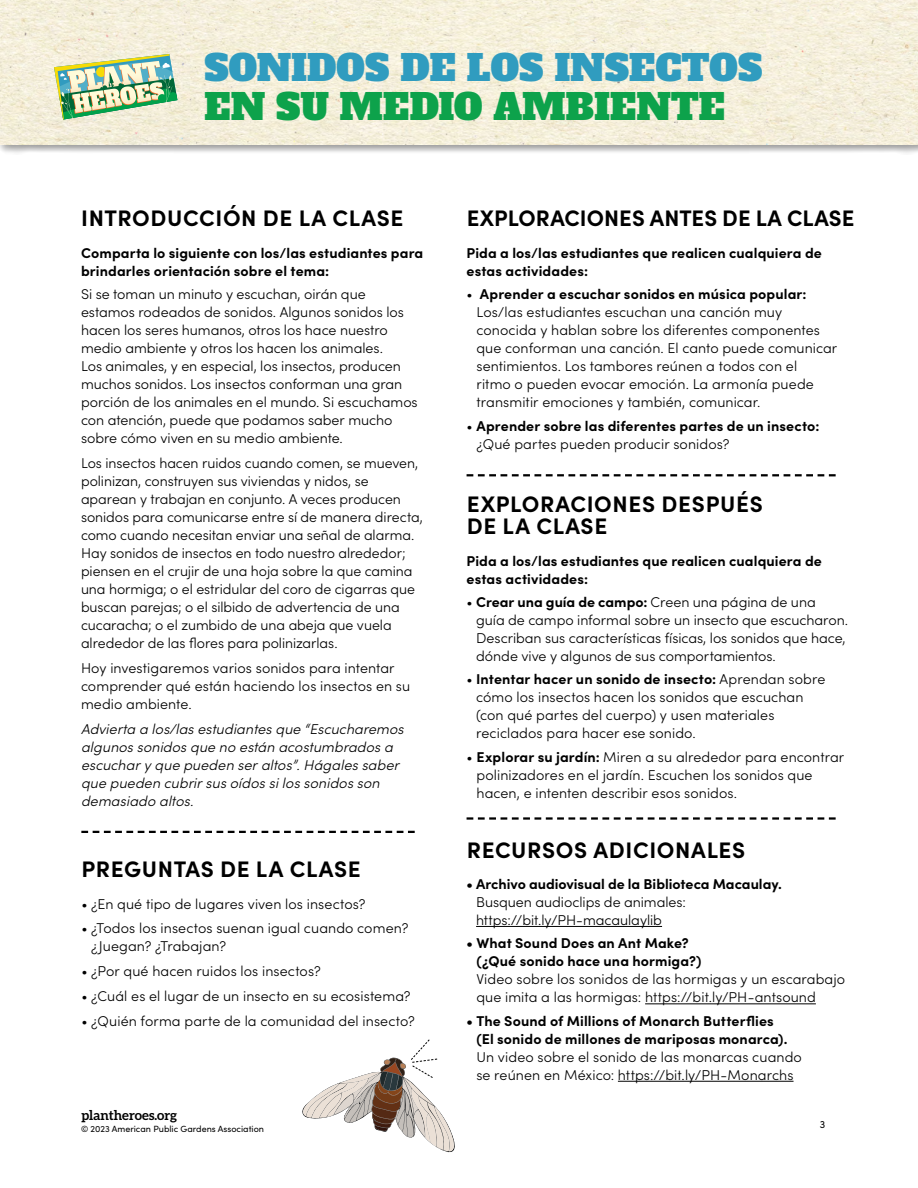
<style>
.page{position:relative;width:918px;height:1188px;background:#fff}
.page>*{position:absolute;margin:0;border:0;box-sizing:border-box;transform-origin:0 0}
.t1{font:36px "Alfa Slab One";letter-spacing:-.005em;color:#309cbf}
.t2{font:36px "Alfa Slab One";color:#0da24b}
.t3{font:700 22.5px/22.5px "Sofia Pro";letter-spacing:.025em;color:#000}
.t4{font:700 22.5px "Sofia Pro";letter-spacing:.005em;color:#000}
.t5{font:300 14.25px/18px "Sofia Pro";color:#000}
.t6{font:700 14.25px/18px "Sofia Pro";letter-spacing:.01em;color:#000}
.t7{font:italic 300 14.25px/18px "Sofia Pro";letter-spacing:.01em;color:#000}
.t8{font:700 13.5px "Aleo";color:#000}
.t9{font:10.5px "Sofia Pro";color:#000}
.t10{font:9px "Sofia Pro";color:#000}
.s1{font-weight:700}
.s2{font-weight:300}
</style>
<div class="page">
<div style="left:0;top:0;width:918px;height:155px;background:#000;opacity:.45"></div>
<img style="left:0;top:0;width:918px;height:145px">
<img style="left:54px;top:54px;width:123px;height:66px">
<svg style="left:302px;top:1039px;width:153px;height:114px"></svg>
<svg style="left:467px;top:474px;width:369px;height:2px"></svg>
<svg style="left:467px;top:817px;width:369px;height:3px"></svg>
<svg style="left:81px;top:831px;width:334px;height:2px"></svg>
<hr style="left:476px;top:926px;width:186px;height:1px;background:#000">
<hr style="left:645px;top:1004px;width:171px;height:1px;background:#000">
<hr style="left:618px;top:1081px;width:176px;height:1px;background:#000">
<h1 class="t1" style="left:204px;top:44px;width:560px">SONIDOS DE LOS INSECTOS</h1>
<h1 class="t2" style="left:204px;top:83px;width:522px">EN SU MEDIO AMBIENTE</h1>
<h2 class="t3" style="left:81px;top:205px;width:324px">INTRODUCCIÓN DE LA CLASE</h2>
<p class="t6" style="left:81px;top:243px;width:344px">Comparta lo siguiente con los/las estudiantes para brindarles orientación sobre el tema:</p>
<p class="t5" style="left:81px;top:284px;width:338px">Si se toman un minuto y escuchan, oirán que estamos rodeados de sonidos. Algunos sonidos los hacen los seres humanos, otros los hace nuestro medio ambiente y otros los hacen los animales.<br>Los animales, y en especial, los insectos, producen muchos sonidos. Los insectos conforman una gran porción de los animales en el mundo. Si escuchamos con atención, puede que podamos saber mucho sobre cómo viven en su medio ambiente.</p>
<p class="t5" style="left:81px;top:453px;width:343px">Los insectos hacen ruidos cuando comen, se mueven, polinizan, construyen sus viviendas y nidos, se aparean y trabajan en conjunto. A veces producen sonidos para comunicarse entre sí de manera directa, como cuando necesitan enviar una señal de alarma.<br>Hay sonidos de insectos en todo nuestro alrededor; piensen en el crujir de una hoja sobre la que camina una hormiga; o el estridular del coro de cigarras que buscan parejas; o el silbido de advertencia de una cucaracha; o el zumbido de una abeja que vuela alrededor de las flores para polinizarlas.</p>
<p class="t5" style="left:81px;top:658px;width:331px">Hoy investigaremos varios sonidos para intentar comprender qué están haciendo los insectos en su medio ambiente.</p>
<p class="t7" style="left:81px;top:719px;width:324px">Advierta a los/las estudiantes que “Escucharemos algunos sonidos que no están acostumbrados a escuchar y que pueden ser altos”. Hágales saber que pueden cubrir sus oídos si los sonidos son demasiado altos.</p>
<h2 class="t3" style="left:82px;top:856px;width:281px">PREGUNTAS DE LA CLASE</h2>
<p class="t5" style="left:81px;top:894px;width:286px">• ¿En qué tipo de lugares viven los insectos?</p>
<p class="t5" style="left:91px;top:919px;width:319px;text-indent:-10px">• ¿Todos los insectos suenan igual cuando comen? ¿Juegan? ¿Trabajan?</p>
<p class="t5" style="left:81px;top:961px;width:241px">• ¿Por qué hacen ruidos los insectos?</p>
<p class="t5" style="left:81px;top:986px;width:331px">• ¿Cuál es el lugar de un insecto en su ecosistema?</p>
<p class="t5" style="left:81px;top:1011px;width:335px">• ¿Quién forma parte de la comunidad del insecto?</p>
<p class="t8" style="left:81px;top:1107px;width:97px">plantheroes.org</p>
<p class="t10" style="left:81px;top:1122px;width:185px">© 2023 American Public Gardens Association</p>
<h2 class="t4" style="left:467px;top:201px;width:389px">EXPLORACIONES ANTES DE LA CLASE</h2>
<p class="t6" style="left:467px;top:243px;width:357px">Pida a los/las estudiantes que realicen cualquiera de estas actividades:</p>
<p class="t5" style="left:476px;top:284px;width:362px;text-indent:-10px">• <span class="s1">Aprender a escuchar sonidos en música popular:<br></span>Los/las estudiantes escuchan una canción muy conocida y hablan sobre los diferentes componentes que conforman una canción. El canto puede comunicar sentimientos. Los tambores reúnen a todos con el<br>ritmo o pueden evocar emoción. La armonía puede transmitir emociones y también, comunicar.</p>
<p class="t6" style="left:476px;top:416px;width:344px;text-indent:-10px"><span class="s2">•</span> Aprender sobre las diferentes partes de un insecto: <span class="s2">¿Qué partes pueden producir sonidos?</span></p>
<h2 class="t3" style="left:467px;top:491px;width:297px">EXPLORACIONES DESPUÉS<br>DE LA CLASE</h2>
<p class="t6" style="left:467px;top:551px;width:357px">Pida a los/las estudiantes que realicen cualquiera de estas actividades:</p>
<p class="t5" style="left:476px;top:592px;width:374px;text-indent:-10px">• <span class="s1">Crear una guía de campo:</span> Creen una página de una<br>guía de campo informal sobre un insecto que escucharon.<br>Describan sus características físicas, los sonidos que hace, dónde vive y algunos de sus comportamientos.</p>
<p class="t5" style="left:476px;top:670px;width:351px;text-indent:-10px">• <span class="s1">Intentar hacer un sonido de insecto:</span> Aprendan sobre cómo los insectos hacen los sonidos que escuchan (con qué partes del cuerpo) y usen materiales reciclados para hacer ese sonido.</p>
<p class="t5" style="left:476px;top:747px;width:369px;text-indent:-10px">• <span class="s1">Explorar su jardín:</span> Miren a su alrededor para encontrar polinizadores en el jardín. Escuchen los sonidos que hacen, e intenten describir esos sonidos.</p>
<h2 class="t3" style="left:467px;top:837px;width:280px">RECURSOS ADICIONALES</h2>
<p class="t6" style="left:467px;top:874px;width:317px">• Archivo audiovisual de la Biblioteca Macaulay.</p>
<p class="t5" style="left:476px;top:892px;width:211px">Busquen audioclips de animales: https://bit.ly/PH-macaulaylib</p>
<p class="t6" style="left:476px;top:933px;width:227px;text-indent:-10px">• What Sound Does an Ant Make? (¿Qué sonido hace una hormiga?)</p>
<p class="t5" style="left:476px;top:970px;width:370px">Video sobre los sonidos de las hormigas y un escarabajo que imita a las hormigas: https://bit.ly/PH-antsound</p>
<p class="t6" style="left:476px;top:1011px;width:313px;text-indent:-10px">• The Sound of Millions of Monarch Butterflies (El sonido de millones de mariposas monarca).</p>
<p class="t5" style="left:476px;top:1047px;width:327px">Un video sobre el sonido de las monarcas cuando se reúnen en México: https://bit.ly/PH-Monarchs</p>
<p class="t9" style="left:820px;top:1116px;width:7px">3</p>
</div>
